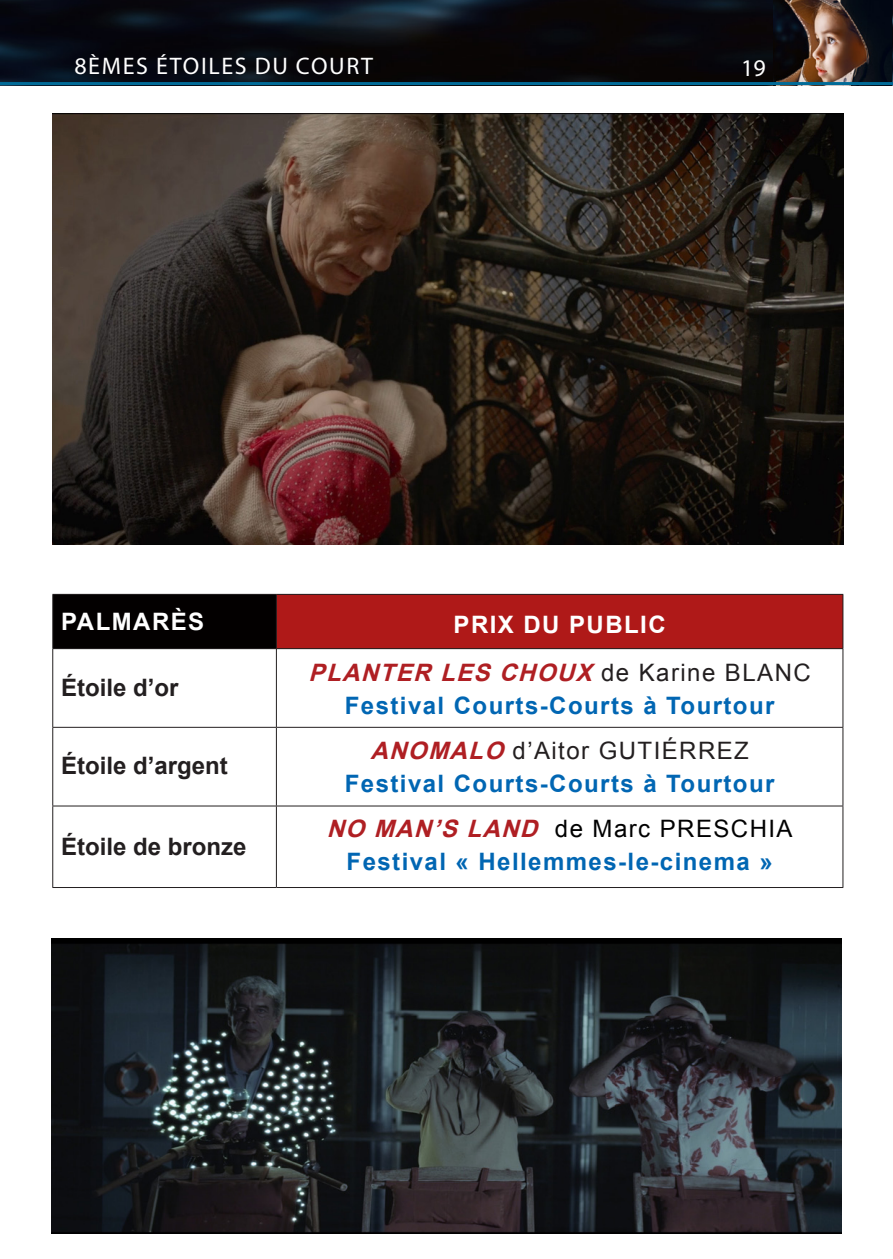
<style>
.page{position:relative;width:893px;height:1259px;background:#fff}
.page>*{position:absolute;margin:0;border:0;box-sizing:border-box;transform-origin:0 0}
.PA_Corps_Article_page{font:700 24px "Arial";letter-spacing:.06em;color:#0166b3}
.PA_Corps_Article_page-2{font:700 24px "Arial";color:#231f20}
.PA_Corps_Article_page-3{font:italic 700 24px "Arial";color:#af1f23}
.PA_Corps_Article_page-4{font:24px "Arial";letter-spacing:.06em;color:#000001}
.PA_Corps_Article_page-5{font:24px "Arial";letter-spacing:.06em;color:#231f20}
.t1{font:24px "Myriad Pro";letter-spacing:.07em;color:#fff}
.PA_Corps_Article_page-6{font:700 24px "Arial";letter-spacing:.06em;color:#fff}
.s1{font-weight:400;font-style:normal;color:#231f20}
.s2{font-weight:700;font-style:italic;color:#af1f23}
</style>
<div class="page">
<img style="left:0;top:0;width:893px;height:82px">
<hr style="left:0;top:82px;width:893px;height:3px;background:#006b98">
<div style="left:53px;top:594px;width:223px;height:54px;background:#030000"></div>
<div style="left:276px;top:594px;width:567px;height:54px;background:#af1918"></div>
<hr style="left:52px;top:594px;width:224px;height:1px;background:#231f20">
<hr style="left:52px;top:595px;width:1px;height:53px;background:#231f20">
<hr style="left:276px;top:594px;width:567px;height:1px;background:#231f20">
<hr style="left:276px;top:595px;width:1px;height:53px;background:#231f20">
<hr style="left:842px;top:595px;width:1px;height:53px;background:#231f20">
<hr style="left:52px;top:648px;width:224px;height:1px;background:#231f20">
<hr style="left:52px;top:649px;width:1px;height:78px;background:#231f20">
<hr style="left:276px;top:648px;width:567px;height:1px;background:#231f20">
<hr style="left:276px;top:649px;width:1px;height:78px;background:#231f20">
<hr style="left:842px;top:649px;width:1px;height:78px;background:#231f20">
<hr style="left:52px;top:727px;width:224px;height:1px;background:#231f20">
<hr style="left:52px;top:727px;width:1px;height:78px;background:#231f20">
<hr style="left:276px;top:727px;width:567px;height:1px;background:#231f20">
<hr style="left:276px;top:727px;width:1px;height:78px;background:#231f20">
<hr style="left:842px;top:727px;width:1px;height:78px;background:#231f20">
<hr style="left:52px;top:805px;width:224px;height:1px;background:#231f20">
<hr style="left:52px;top:806px;width:1px;height:81px;background:#231f20">
<hr style="left:276px;top:805px;width:567px;height:1px;background:#231f20">
<hr style="left:276px;top:806px;width:1px;height:81px;background:#231f20">
<hr style="left:842px;top:806px;width:1px;height:81px;background:#231f20">
<hr style="left:52px;top:887px;width:224px;height:1px;background:#231f20">
<hr style="left:276px;top:887px;width:567px;height:1px;background:#231f20">
<img style="left:52px;top:113px;width:791px;height:431px">
<img style="left:51px;top:938px;width:790px;height:295px">
<p class="t1" style="left:74px;top:51px;width:300px">8ÈMES ÉTOILES DU COURT</p>
<p class="t1" style="left:741px;top:53px;width:26px">19</p>
<p class="PA_Corps_Article_page-6" style="left:61px;top:606px;width:144px">PALMARÈS</p>
<p class="PA_Corps_Article_page-6" style="left:454px;top:609px;width:214px">PRIX DU PUBLIC</p>
<p class="PA_Corps_Article_page-2" style="left:61px;top:672px;width:119px">Étoile d’or</p>
<p class="PA_Corps_Article_page-2" style="left:61px;top:750px;width:168px">Étoile d’argent</p>
<p class="PA_Corps_Article_page-2" style="left:61px;top:831px;width:187px">Étoile de bronze</p>
<p class="PA_Corps_Article_page-3" style="left:309px;top:657px;width:504px">PLANTER LES CHOUX <span class="s1">d e K a r i n e B L A N C</span></p>
<p class="PA_Corps_Article_page" style="left:345px;top:690px;width:431px">Festival Courts-Courts à Tourtour</p>
<p class="PA_Corps_Article_page-5" style="left:370px;top:735px;width:380px"><span class="s2">ANOMALO</span> d’Aitor GUTIÉRREZ</p>
<p class="PA_Corps_Article_page" style="left:345px;top:768px;width:431px">Festival Courts-Courts à Tourtour</p>
<p class="PA_Corps_Article_page-4" style="left:327px;top:813px;width:467px"><span class="s2">NO MAN’S LAND</span> de Marc PRESCHIA</p>
<p class="PA_Corps_Article_page" style="left:347px;top:846px;width:428px">Festival « Hellemmes-le-cinema »</p>
</div>
